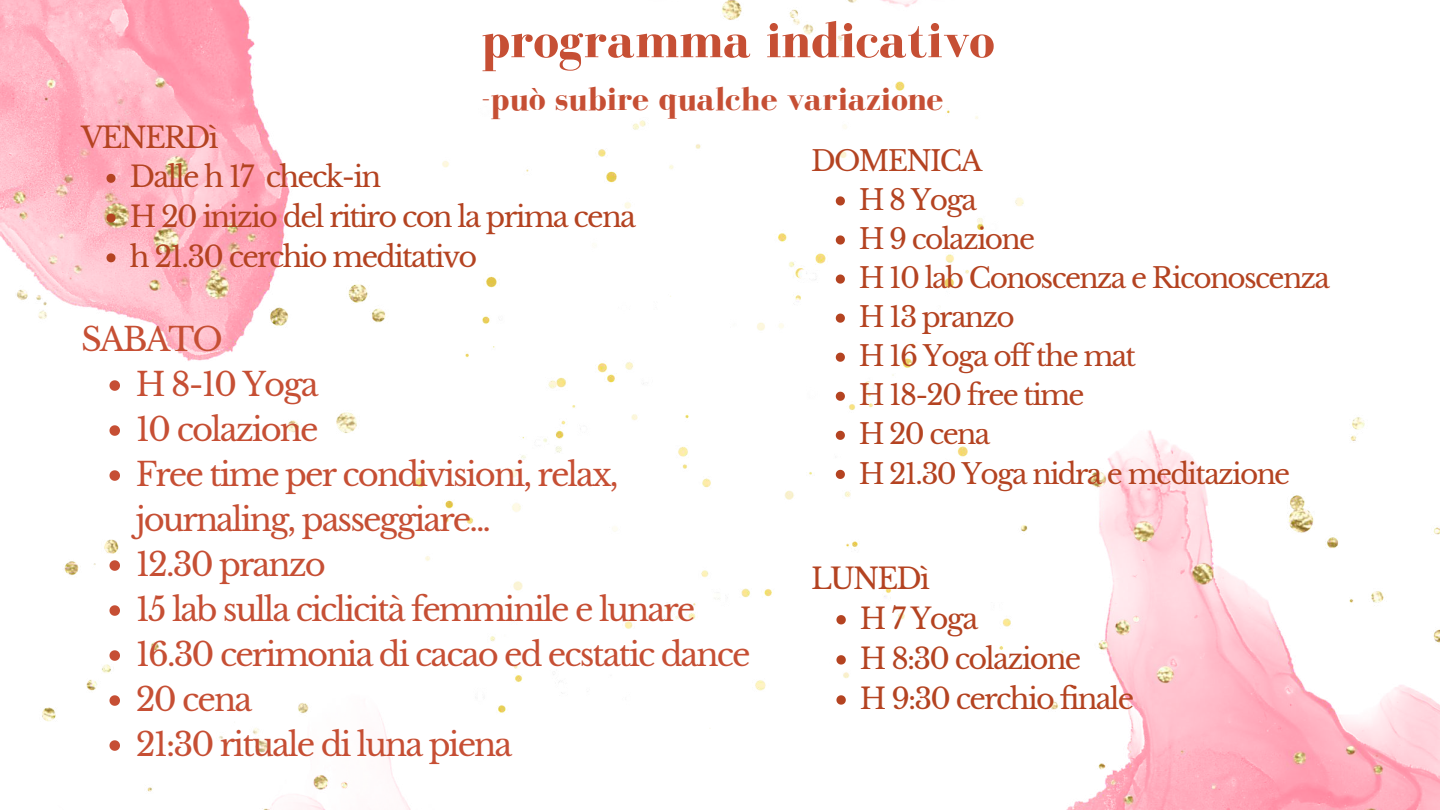
<style>
.page{position:relative;width:1440px;height:810px;background:#fff}
.page>*{position:absolute;margin:0;border:0;box-sizing:border-box;transform-origin:0 0}
.t1{font:700 52px "Bodoni FLF";color:#c64f34}
.t2{font:700 34px "Bodoni FLF";color:#c64f34}
.t3{font:32.3px/45px "Libre Baskerville";letter-spacing:-.06em;color:#c64f34}
.t4{font:28.8px/39.8px "Libre Baskerville";letter-spacing:-.06em;color:#b44321}
.t5{font:28px/39.1px "Libre Baskerville";letter-spacing:-.06em;color:#b44321}
</style>
<div class="page">
<img style="left:0;top:0;width:1440px;height:810px">
<img style="left:415px;top:81px;width:610px;height:648px">
<svg style="left:106px;top:174px;width:10px;height:9px"></svg>
<svg style="left:106px;top:214px;width:10px;height:9px"></svg>
<svg style="left:106px;top:253px;width:10px;height:9px"></svg>
<svg style="left:110px;top:380px;width:10px;height:11px"></svg>
<svg style="left:110px;top:425px;width:10px;height:11px"></svg>
<svg style="left:110px;top:470px;width:10px;height:11px"></svg>
<svg style="left:110px;top:560px;width:10px;height:11px"></svg>
<svg style="left:110px;top:605px;width:10px;height:11px"></svg>
<svg style="left:110px;top:650px;width:10px;height:11px"></svg>
<svg style="left:110px;top:695px;width:10px;height:11px"></svg>
<svg style="left:110px;top:740px;width:10px;height:11px"></svg>
<svg style="left:836px;top:196px;width:9px;height:10px"></svg>
<svg style="left:836px;top:235px;width:9px;height:10px"></svg>
<svg style="left:836px;top:275px;width:9px;height:9px"></svg>
<svg style="left:836px;top:314px;width:9px;height:9px"></svg>
<svg style="left:836px;top:353px;width:9px;height:9px"></svg>
<svg style="left:836px;top:392px;width:9px;height:9px"></svg>
<svg style="left:836px;top:431px;width:9px;height:9px"></svg>
<svg style="left:836px;top:470px;width:9px;height:9px"></svg>
<svg style="left:836px;top:615px;width:10px;height:9px"></svg>
<svg style="left:836px;top:655px;width:10px;height:10px"></svg>
<svg style="left:836px;top:695px;width:10px;height:10px"></svg>
<h1 class="t1" style="left:481px;top:12px;width:515px">programma indicativo</h1>
<p class="t2" style="left:481px;top:81px;width:464px">-può subire qualche variazione</p>
<p class="t4" style="left:81px;top:118px;width:139px">VENERDì</p>
<p class="t4" style="left:130px;top:157px;width:508px">Dalle h 17 check-in<br>H 20 inizio del ritiro con la prima cena h 21.30 cerchio meditativo</p>
<p class="t3" style="left:81px;top:317px;width:144px">SABATO</p>
<p class="t3" style="left:136px;top:362px;width:616px">H 8-10 Yoga<br>10 colazione<br>Free time per condivisioni, relax, journaling, passeggiare...<br>12.30 pranzo<br>15 lab sulla ciclicità femminile e lunare<br>16.30 cerimonia di cacao ed ecstatic dance<br>20 cena<br>21:30 rituale di luna piena</p>
<p class="t5" style="left:811px;top:142px;width:173px">DOMENICA</p>
<p class="t5" style="left:859px;top:181px;width:473px">H 8 Yoga<br>H 9 colazione<br>H 10 lab Conoscenza e Riconoscenza<br>H 13 pranzo<br>H 16 Yoga off the mat<br>H 18-20 free time<br>H 20 cena<br>H 21.30 Yoga nidra e meditazione</p>
<p class="t4" style="left:811px;top:559px;width:121px">LUNEDì</p>
<p class="t4" style="left:860px;top:599px;width:276px;line-height:40.1px">H 7 Yoga<br>H 8:30 colazione<br>H 9:30 cerchio finale</p>
</div>
